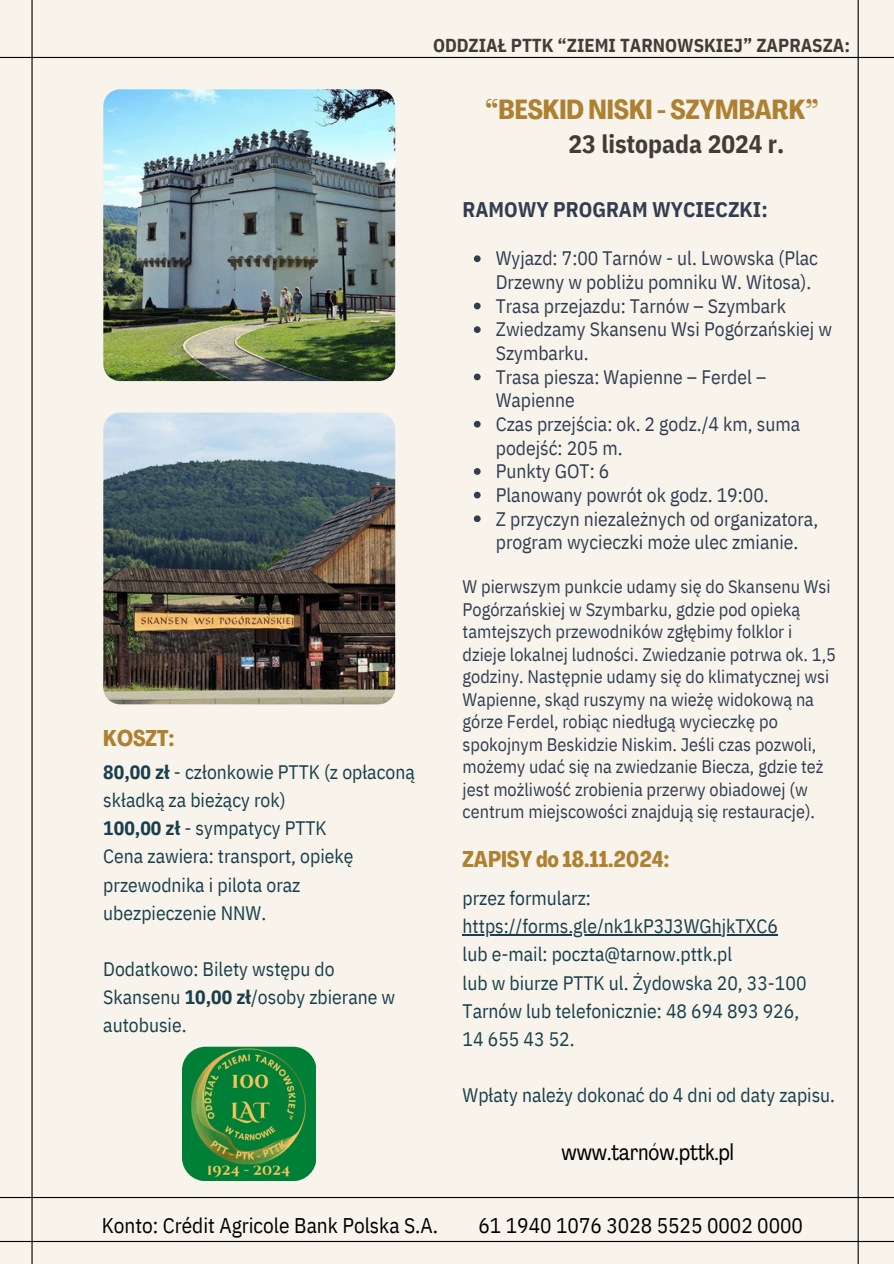
<style>
.page{position:relative;width:894px;height:1264px;background:#fff}
.page>*{position:absolute;margin:0;border:0;box-sizing:border-box;transform-origin:0 0}
.t1{font:700 27.3px "Agrandir Tight";color:#ad8131}
.t2{font:700 25.35px "IBM Plex Sans Cond";color:#403c38}
.t3{font:22.8px "Agrandir Tight";color:#000}
.t4{font:700 22.5px "Agrandir Tight";color:#ad8131}
.t5{font:21.15px "IBM Plex Sans Cond";color:#000}
.t6{font:700 21.15px "IBM Plex Sans Cond";color:#323d52}
.t7{font:19.5px/28.2px "IBM Plex Sans Cond";color:#193f4d}
.t8{font:19.5px/23.7px "IBM Plex Sans Cond";color:#323d52}
.t9{font:700 18.75px "IBM Plex Sans Cond";color:#403c38}
.t10{font:18.15px/22.5px "IBM Plex Sans Cond";color:#323d52}
.s1{font-weight:700}
</style>
<div class="page">
<div style="left:0;top:0;width:893px;height:1263px;background:#f8f4eb"></div>
<hr style="left:0;top:1240px;width:893px;height:1px;background:#000">
<hr style="left:31px;top:0;width:2px;height:1263px;background:#000">
<hr style="left:857px;top:0;width:1px;height:1263px;background:#000">
<hr style="left:0;top:57px;width:893px;height:1px;background:#000">
<hr style="left:0;top:1196px;width:893px;height:1px;background:#000">
<img style="left:103px;top:89px;width:292px;height:292px;border-radius:17px">
<img style="left:103px;top:412px;width:292px;height:292px;border-radius:17px">
<svg style="left:473px;top:255px;width:7px;height:7px"></svg>
<svg style="left:473px;top:302px;width:7px;height:7px"></svg>
<svg style="left:473px;top:326px;width:7px;height:7px"></svg>
<svg style="left:473px;top:373px;width:7px;height:7px"></svg>
<svg style="left:473px;top:421px;width:7px;height:6px"></svg>
<svg style="left:473px;top:468px;width:7px;height:7px"></svg>
<svg style="left:473px;top:491px;width:7px;height:7px"></svg>
<svg style="left:473px;top:515px;width:7px;height:7px"></svg>
<hr style="left:462px;top:934px;width:315px;height:1px;background:#193f4d">
<img style="left:182px;top:1046px;width:134px;height:134px;border-radius:24px">
<h2 class="t9" style="left:433px;top:33px;width:418px">ODDZIAŁ PTTK “ZIEMI TARNOWSKIEJ” ZAPRASZA:</h2>
<p class="t1" style="left:485px;top:98px;width:334px">“BESKIDNISKI- SZYMBARK”</p>
<p class="t4" style="left:103px;top:729px;width:72px">KOSZT:</p>
<p class="t7" style="left:103px;top:757px;width:313px"><span class="s1">80,00 zł</span> - członkowie PTTK (z opłaconą</p>
<p class="t7" style="left:103px;top:785px;width:184px">składką za bieżący rok)</p>
<p class="t7" style="left:103px;top:814px;width:225px"><span class="s1">100,00 zł</span> - sympatycy PTTK</p>
<p class="t7" style="left:103px;top:842px;width:251px">Cena zawiera: transport, opiekę przewodnika i pilota oraz ubezpieczenie NNW.</p>
<p class="t7" style="left:103px;top:954px;width:293px">Dodatkowo: Bilety wstępu do<br>Skansenu <span class="s1">10,00 zł</span>/osoby zbierane w autobusie.</p>
<p class="t2" style="left:568px;top:127px;width:217px">23 listopada 2024 r.</p>
<h3 class="t6" style="left:462px;top:195px;width:306px">RAMOWY PROGRAM WYCIECZKI:</h3>
<p class="t8" style="left:495px;top:246px;width:324px">Wyjazd: 7:00 Tarnów - ul. Lwowska (Plac<br>Drzewny w pobliżu pomniku W. Witosa).</p>
<p class="t8" style="left:495px;top:293px;width:291px">Trasa przejazdu: Tarnów – Szymbark</p>
<p class="t8" style="left:495px;top:317px;width:338px">Zwiedzamy Skansenu Wsi Pogórzańskiej w<br>Szymbarku.</p>
<p class="t8" style="left:495px;top:364px;width:272px">Trasa piesza: Wapienne – Ferdel –<br>Wapienne</p>
<p class="t8" style="left:495px;top:412px;width:306px">Czas przejścia: ok. 2 godz./4 km, suma podejść: 205 m.</p>
<p class="t8" style="left:495px;top:459px;width:115px">Punkty GOT: 6</p>
<p class="t8" style="left:495px;top:482px;width:274px">Planowany powrót ok godz. 19:00.</p>
<p class="t8" style="left:495px;top:506px;width:324px">Z przyczyn niezależnych od organizatora, program wycieczki może ulec zmianie.</p>
<p class="t10" style="left:462px;top:575px;width:375px">W pierwszym punkcie udamy się do Skansenu Wsi Pogórzańskiej w Szymbarku, gdzie pod opieką tamtejszych przewodników zgłębimy folklor i dzieje lokalnej ludności. Zwiedzanie potrwa ok. 1,5 godziny. Następnie udamy się do klimatycznej wsi Wapienne, skąd ruszymy na wieżę widokową na górze Ferdel, robiąc niedługą wycieczkę po spokojnym Beskidzie Niskim. Jeśli czas pozwoli, możemy udać się na zwiedzanie Biecza, gdzie też jest możliwość zrobienia przerwy obiadowej (w centrum miejscowości znajdują się restauracje).</p>
<h4 class="t4" style="left:462px;top:850px;width:208px">ZAPISY do 18.11.2024:</h4>
<p class="t7" style="left:462px;top:883px;width:130px">przez formularz:</p>
<p class="t7" style="left:462px;top:911px;width:317px">https://forms.gle/nk1kP3J3WGhjkTXC6 lub e-mail: poczta@tarnow.pttk.pl</p>
<p class="t7" style="left:462px;top:968px;width:345px">lub w biurze PTTK ul. Żydowska 20, 33-100<br>Tarnów lub telefonicznie: 48 694 893 926,</p>
<p class="t7" style="left:462px;top:1024px;width:113px">14 655 43 52.</p>
<p class="t7" style="left:462px;top:1080px;width:374px">Wpłaty należy dokonać do 4 dni od daty zapisu.</p>
<h5 class="t3" style="left:561px;top:1143px;width:174px">www.tarnów.pttk.pl</h5>
<p class="t5" style="left:102px;top:1210px;width:338px">Konto: Crédit Agricole Bank Polska S.A.</p>
<p class="t5" style="left:478px;top:1210px;width:326px">61 1940 1076 3028 5525 0002 0000</p>
</div>
